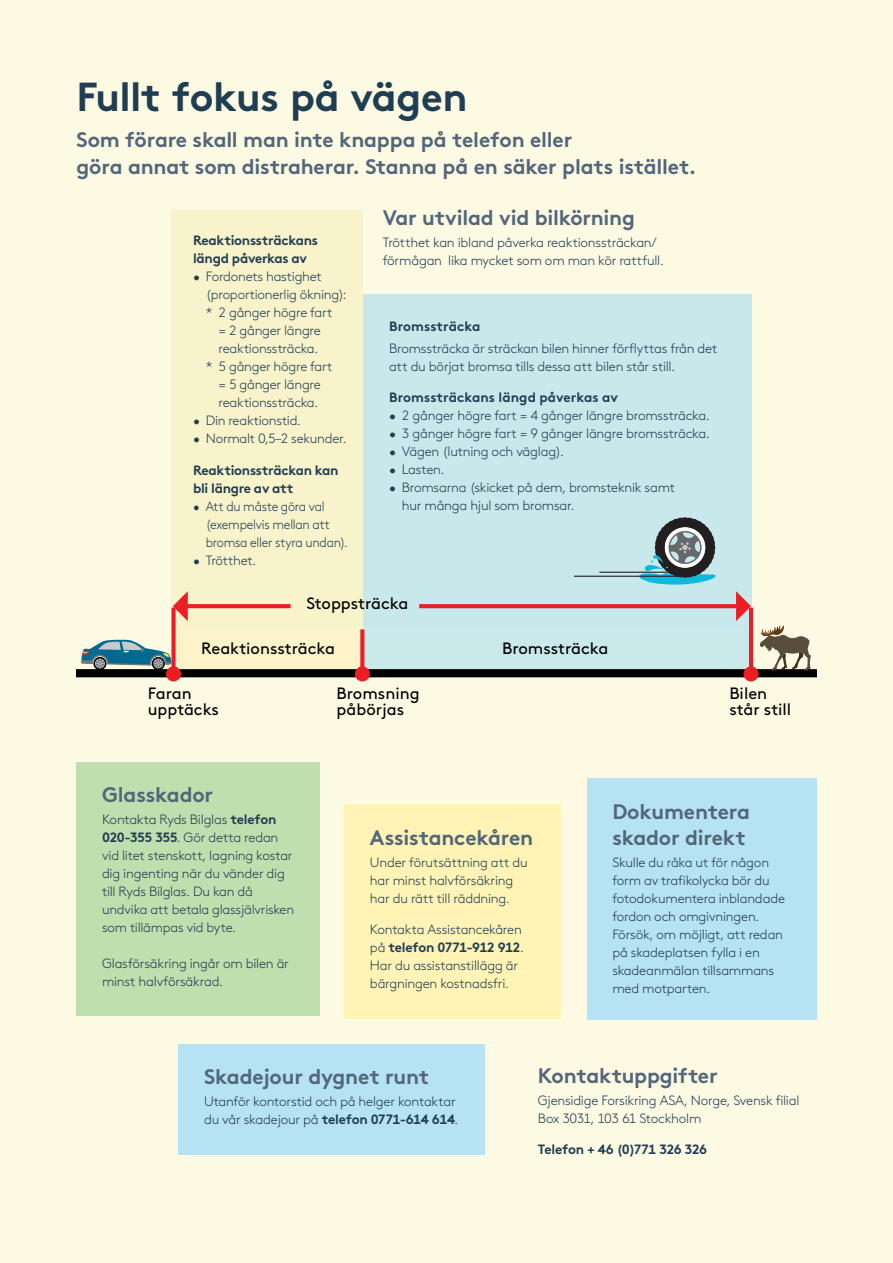
<style>
.page{position:relative;width:893px;height:1263px;background:#fdfae4}
.page>*{position:absolute;margin:0;border:0;box-sizing:border-box;transform-origin:0 0}
.Heading_02{font:700 40.5px "Gjen Brown OT";letter-spacing:-.015em;color:#203e53}
.Subheading_1{font:700 21px/25.5px "Gjen Brown OT";letter-spacing:-.01em;color:#53677a}
.t1{font:16.35px/16.4px "Gjen Brown OT";color:#000}
.Brødtekst{font:300 13.5px/18px "Gjen Brown OT";letter-spacing:-.02em;color:#203e53}
.Subheading_02{font:13.5px/18px "Gjen Brown OT Bold Alt";letter-spacing:-.01em;color:#203e53}
.Brødtekst-2{font:300 13.5px/18px "Gjen Brown OT";letter-spacing:-.02em;color:#203e53;scale:.94 1}
.Brødtekst_Bold{font:13.5px/18px "Gjen Brown OT Bold Alt";letter-spacing:-.025em;color:#203e53}
.Brødtekst-3{font:700 13.5px "Gjen Brown OT";letter-spacing:-.045em;color:#203e53}
.s1{font-weight:700}
</style>
<div class="page">
<div style="left:363px;top:294px;width:388px;height:342px;background:#c8e8ec"></div>
<div style="left:171px;top:210px;width:191px;height:425px;background:#f9f3cb"></div>
<div style="left:587px;top:779px;width:229px;height:241px;background:#b6e3f3"></div>
<div style="left:77px;top:762px;width:243px;height:253px;background:#c0dfae"></div>
<div style="left:179px;top:1043px;width:306px;height:111px;background:#b6e3f3"></div>
<div style="left:344px;top:804px;width:217px;height:215px;background:#fff4b6"></div>
<div style="left:76px;top:669px;width:740px;height:8px;background:#000"></div>
<div style="left:173px;top:629px;width:187px;height:40px;background:#fdf3cb"></div>
<div style="left:362px;top:629px;width:390px;height:40px;background:#c9e9eb"></div>
<div style="left:166px;top:666px;width:15px;height:15px;background:#ed1d24;border-radius:50%"></div>
<div style="left:355px;top:666px;width:15px;height:15px;background:#ed1d24;border-radius:50%"></div>
<div style="left:743px;top:666px;width:15px;height:15px;background:#ed1d24;border-radius:50%"></div>
<svg style="left:81px;top:639px;width:90px;height:31px"></svg>
<svg style="left:759px;top:625px;width:52px;height:45px"></svg>
<div style="left:171px;top:607px;width:5px;height:62px;background:#ed1d24"></div>
<svg style="left:360px;top:629px;width:4px;height:38px"></svg>
<hr style="left:749px;top:607px;width:4px;height:62px;background:#ed1d24">
<svg style="left:188px;top:604px;width:103px;height:4px"></svg>
<svg style="left:173px;top:591px;width:15px;height:30px"></svg>
<svg style="left:419px;top:604px;width:317px;height:4px"></svg>
<svg style="left:736px;top:591px;width:15px;height:30px"></svg>
<svg style="left:638px;top:517px;width:78px;height:68px"></svg>
<hr style="left:574px;top:576px;width:111px;height:1px;background:#231f20">
<hr style="left:599px;top:572px;width:90px;height:1px;background:#231f20">
<p class="Heading_02" style="left:77px;top:64px;width:392px">Fullt fokus på vägen</p>
<p class="Subheading_1" style="left:77px;top:124px;width:621px;line-height:27px">Som förare skall man inte knappa på telefon eller<br>göra annat som distraherar. Stanna på en säker plats istället.</p>
<p class="Subheading_02" style="left:193px;top:230px;width:126px">Reaktionssträckans längd påverkas av</p>
<p class="Brødtekst" style="left:206px;top:267px;width:142px;text-indent:-13px">• Fordonets hastighet (proportionerlig ökning):</p>
<p class="Brødtekst" style="left:206px;top:303px;width:128px;text-align:center">* 2 gånger högre fart = 2 gånger längre reaktionssträcka.</p>
<p class="Brødtekst" style="left:206px;top:357px;width:128px;text-align:center">* 5 gånger högre fart = 5 gånger längre reaktionssträcka.</p>
<p class="Brødtekst" style="left:193px;top:411px;width:109px">• Din reaktionstid.</p>
<p class="Brødtekst" style="left:193px;top:429px;width:155px">• Normalt 0,5–2 sekunder.</p>
<p class="Brødtekst_Bold" style="left:193px;top:460px;width:147px">Reaktionssträckan kan bli längre av att</p>
<p class="Brødtekst-2" style="left:206px;top:496px;width:153px;text-indent:-13px">• Att du måste göra val (exempelvis mellan att bromsa eller styra undan).</p>
<p class="Brødtekst" style="left:193px;top:550px;width:65px">• Trötthet.</p>
<p class="Subheading_1" style="left:383px;top:203px;width:254px">Var utvilad vid bilkörning</p>
<p class="Brødtekst" style="left:383px;top:233px;width:283px">Trötthet kan ibland påverka reaktionssträckan/ förmågan lika mycket som om man kör rattfull.</p>
<p class="Subheading_02" style="left:389px;top:316px;width:93px">Bromssträcka</p>
<p class="Brødtekst" style="left:389px;top:338px;width:330px">Bromssträcka är sträckan bilen hinner förflyttas från det att du börjat bromsa tills dessa att bilen står still.</p>
<p class="Subheading_02" style="left:389px;top:387px;width:230px">Bromssträckans längd påverkas av</p>
<p class="Brødtekst" style="left:389px;top:405px;width:322px">• 2 gånger högre fart = 4 gånger längre bromssträcka.</p>
<p class="Brødtekst" style="left:389px;top:423px;width:322px">• 3 gånger högre fart = 9 gånger längre bromssträcka.</p>
<p class="Brødtekst" style="left:389px;top:441px;width:176px">• Vägen (lutning och väglag).</p>
<p class="Brødtekst" style="left:389px;top:459px;width:57px">• Lasten.</p>
<p class="Brødtekst" style="left:402px;top:477px;width:275px;text-indent:-13px">• Bromsarna (skicket på dem, bromsteknik samt hur många hjul som bromsar.</p>
<p class="t1" style="left:306px;top:593px;width:103px">Stoppsträcka</p>
<p class="t1" style="left:201px;top:639px;width:135px">Reaktionssträcka</p>
<p class="t1" style="left:502px;top:639px;width:108px">Bromssträcka</p>
<p class="t1" style="left:148px;top:684px;width:73px">Faran upptäcks</p>
<p class="Subheading_1" style="left:102px;top:780px;width:113px">Glasskador</p>
<p class="Brødtekst" style="left:102px;top:810px;width:194px">Kontakta Ryds Bilglas <span class="s1">telefon<br>020-355 355</span>. Gör detta redan vid litet stenskott, lagning kostar dig ingenting när du vänder dig till Ryds Bilglas. Du kan då undvika att betala glassjälvrisken som tillämpas vid byte.</p>
<p class="Brødtekst" style="left:102px;top:954px;width:188px">Glasförsäkring ingår om bilen är minst halvförsäkrad.</p>
<p class="t1" style="left:337px;top:684px;width:85px">Bromsning påbörjas</p>
<p class="t1" style="left:729px;top:684px;width:63px">Bilen står still</p>
<p class="Subheading_1" style="left:370px;top:822px;width:165px">Assistancekåren</p>
<p class="Brødtekst" style="left:370px;top:852px;width:159px">Under förutsättning att du har minst halvförsäkring har du rätt till räddning.</p>
<p class="Brødtekst" style="left:370px;top:919px;width:155px">Kontakta Assistancekåren på <span class="s1">telefon 0771-912 912</span>.<br>Har du assistanstillägg är bärgningen kostnadsfri.</p>
<p class="Subheading_1" style="left:612px;top:797px;width:139px">Dokumentera skador direkt</p>
<p class="Brødtekst" style="left:612px;top:852px;width:174px">Skulle du råka ut för någon form av trafikolycka bör du fotodokumentera inblandade fordon och omgivningen.<br>Försök, om möjligt, att redan på skadeplatsen fylla i en skadeanmälan tillsammans med motparten.</p>
<p class="Subheading_1" style="left:204px;top:1061px;width:226px">Skadejour dygnet runt</p>
<p class="Brødtekst" style="left:204px;top:1091px;width:256px">Utanför kontorstid och på helger kontaktar du vår skadejour på <span class="s1">telefon 0771-614 614</span>.</p>
<p class="Subheading_1" style="left:538px;top:1061px;width:181px">Kontaktuppgifter</p>
<p class="Brødtekst" style="left:538px;top:1091px;width:263px">Gjensidige Forsikring ASA, Norge, Svensk filial<br>Box 3031, 103 61 Stockholm</p>
<p class="Brødtekst-3" style="left:538px;top:1138px;width:171px">Telefon + 46 (0)771 326 326</p>
</div>
